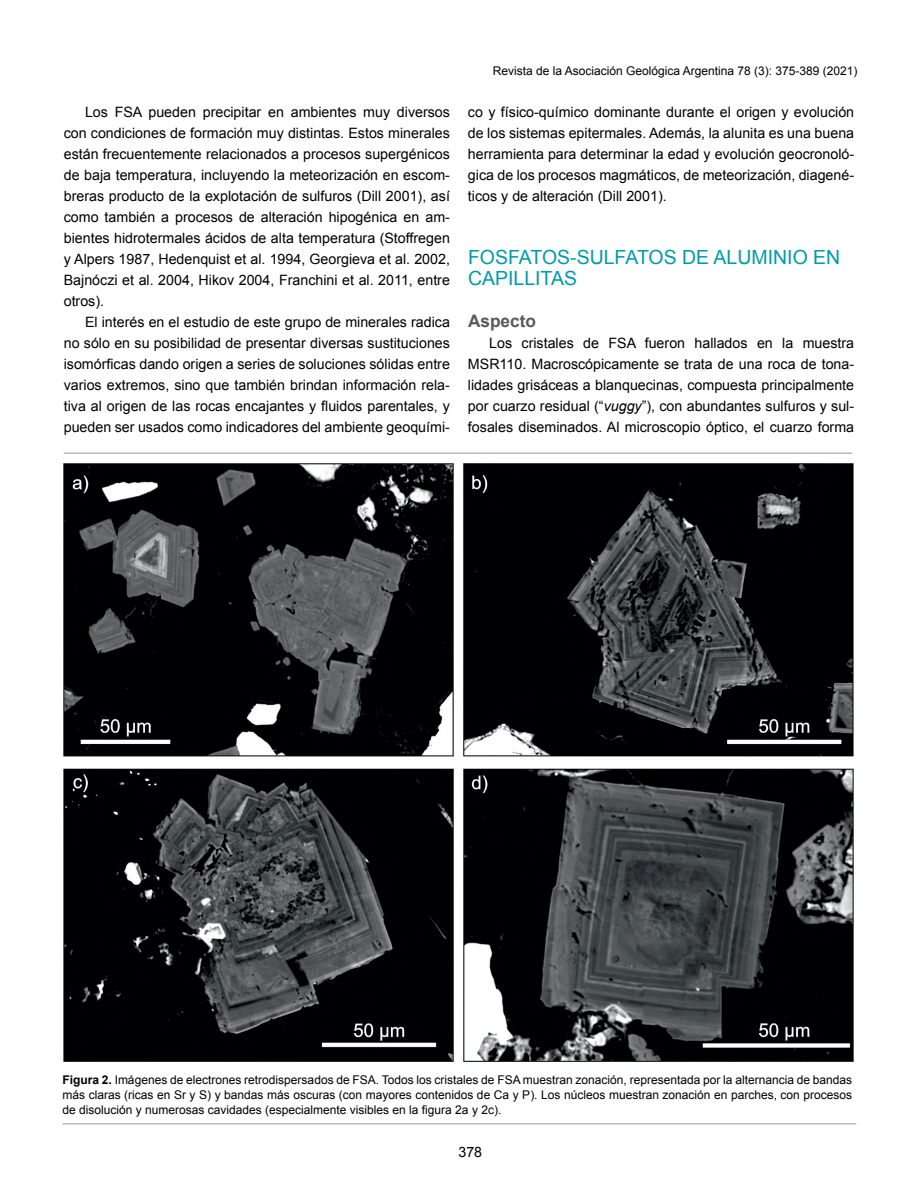
<style>
.page{position:relative;width:918px;height:1188px;background:#fff}
.page>*{position:absolute;margin:0;border:0;box-sizing:border-box;transform-origin:0 0}
.t1{font:19.5px/21px "Arial";color:#009ba9}
.t2{font:700 17.25px "Arial";color:#58595b}
.t3{font:14.25px/21px "Arial";color:#000;text-align:justify}
.t4{font:12px/15px "Arial";color:#000;text-align:justify}
.s1{font-style:italic}
.s2{font-weight:700}
</style>
<div class="page">
<hr style="left:64px;top:453px;width:788px;height:1px;background:#939598">
<img style="left:64px;top:464px;width:789px;height:597px">
<hr style="left:63px;top:1123px;width:793px;height:1px;background:#939598">
<p class="t3" style="left:64px;top:102px;width:388px;text-indent:21px">Los FSA pueden precipitar en ambientes muy diversos con condiciones de formación muy distintas. Estos minerales están frecuentemente relacionados a procesos supergénicos de baja temperatura, incluyendo la meteorización en escom&shy;breras producto de la explotación de sulfuros (Dill 2001), así como también a procesos de alteración hipogénica en am&shy;bientes hidrotermales ácidos de alta temperatura (Stoffregen y Alpers 1987, Hedenquist et al. 1994, Georgieva et al. 2002, Bajnóczi et al. 2004, Hikov 2004, Franchini et al. 2011, entre otros).</p>
<p class="t3" style="left:64px;top:312px;width:388px;text-indent:21px">El interés en el estudio de este grupo de minerales radica no sólo en su posibilidad de presentar diversas sustituciones isomórficas dando origen a series de soluciones sólidas entre varios extremos, sino que también brindan información rela&shy;tiva al origen de las rocas encajantes y fluidos parentales, y pueden ser usados como indicadores del ambiente geoquími-</p>
<p class="t4" style="left:493px;top:63px;width:366px">Revista de la Asociación Geológica Argentina 78 (3): 375-389 (2021)</p>
<p class="t3" style="left:468px;top:102px;width:388px">co y físico-químico dominante durante el origen y evolución de los sistemas epitermales. Además, la alunita es una buena herramienta para determinar la edad y evolución geocronoló&shy;gica de los procesos magmáticos, de meteorización, diagené&shy;ticos y de alteración (Dill 2001).</p>
<h1 class="t1" style="left:468px;top:247px;width:374px">FOSFATOS-SULFATOS DE ALUMINIO EN<br>CAPILLITAS</h1>
<p class="t2" style="left:468px;top:311px;width:70px">Aspecto</p>
<p class="t3" style="left:468px;top:333px;width:388px;text-indent:21px">Los cristales de FSA fueron hallados en la muestra MSR110. Macroscópicamente se trata de una roca de tona&shy;lidades grisáceas a blanquecinas, compuesta principalmente por cuarzo residual (“<span class="s1">vuggy</span>”), con abundantes sulfuros y sul&shy;fosales diseminados. Al microscopio óptico, el cuarzo forma</p>
<p class="t4" style="left:63px;top:1072px;width:791px"><span class="s2">Figura 2.</span> Imágenes de electrones retrodispersados de FSA. Todos los cristales de FSA muestran zonación, representada por la alternancia de bandas más claras (ricas en Sr y S) y bandas más oscuras (con mayores contenidos de Ca y P). Los núcleos muestran zonación en parches, con procesos de disolución y numerosas cavidades (especialmente visibles en la figura 2a y 2c).</p>
<p class="t3" style="left:458px;top:1141px;width:25px">378</p>
</div>
